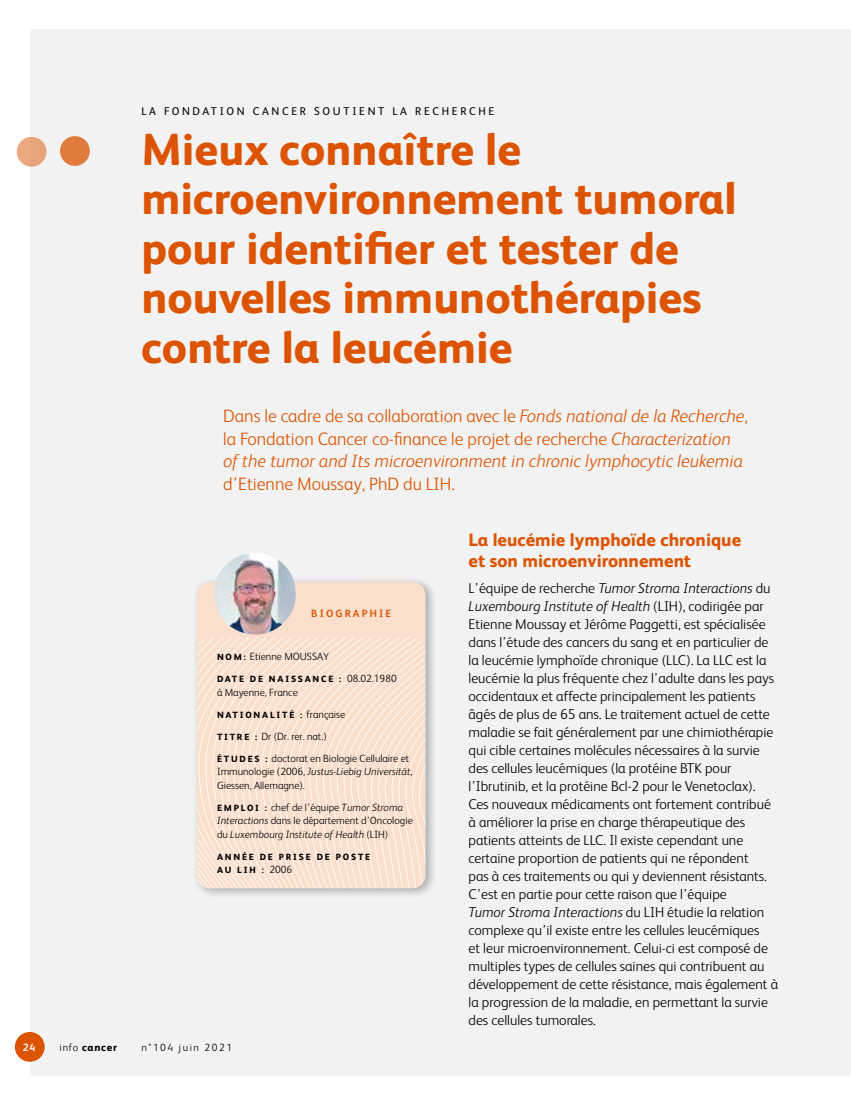
<style>
.page{position:relative;width:851px;height:1106px;background:#fff}
.page>*{position:absolute;margin:0;border:0;box-sizing:border-box;transform-origin:0 0}
.t1{font:800 45px/49.5px "FS Albert";color:#dc5401}
.t2{font:italic 300 18px/22.5px "FS Albert";color:#dc5401}
.t3{font:800 18px/21px "FS Albert";color:#dc5401}
.t4{font:300 18px "FS Albert";color:#dc5401}
.t5{font:300 14.25px/18px "FS Albert";color:#000}
.t6{font:11.25px "FS Albert";letter-spacing:.24em;color:#000}
.t7{font:300 10.5px/22px "FS Albert";color:#000}
.t8{font:italic 300 10.5px/13.5px "FS Albert";color:#000}
.t9{font:300 10.5px "FS Albert";letter-spacing:.15em;color:#000}
.t10{font:700 10.5px "FS Albert";letter-spacing:.2em;color:#dc5401}
.t11{font:800 10.5px "FS Albert";letter-spacing:.075em;color:#000}
.t12{font:700 10.5px "FS Albert";color:#fff}
.t13{font:800 9px/13.5px "FS Albert";letter-spacing:.2em;color:#000}
.s1{font-style:normal}
.s2{font-style:italic}
.s3{font-weight:800;font-size:9px}
.s4{font-weight:300;font-size:10.5px}
.s5{font-weight:800;font-style:normal;font-size:9px}
.s6{font-weight:300}
</style>
<div class="page">
<div style="left:30px;top:30px;width:820px;height:1046px;background:#f2f2f2"></div>
<div style="left:192px;top:576px;width:245px;height:323px;background:#000;opacity:.3"></div>
<div style="left:197px;top:582px;width:228px;height:306px;background:#fadfcc;border-radius:13px"></div>
<svg style="left:197px;top:637px;width:228px;height:251px"></svg>
<img style="left:214px;top:553px;width:82px;height:81px;border-radius:41px">
<div style="left:60px;top:136px;width:30px;height:30px;background:#e17b3d;border-radius:50%"></div>
<div style="left:17px;top:137px;width:29px;height:30px;background:#e7a379;border-radius:50%"></div>
<div style="left:15px;top:1032px;width:30px;height:29px;background:#dc5401;border-radius:50%"></div>
<p class="t6" style="left:141px;top:104px;width:354px">LA FONDATION CANCER SOUTIENT LA RECHERCHE</p>
<h1 class="t1" style="left:141px;top:122px;width:596px">Mieux connaître le microenvironnement tumoral pour identifier et tester de nouvelles immunothérapies contre la leucémie</h1>
<p class="t2" style="left:223px;top:404px;width:526px"><span class="s1">Dans le cadre de sa collaboration avec le</span> Fonds national de la Recherche<span class="s1">, la Fondation Cancer co-finance le projet de recherche</span> Characterization of the tumor and Its microenvironment in chronic lymphocytic leukemia</p>
<p class="t4" style="left:223px;top:472px;width:233px">d’Etienne Moussay, PhD du LIH.</p>
<p class="t3" style="left:468px;top:528px;width:274px">La leucémie lymphoïde chronique et son microenvironnement</p>
<p class="t5" style="left:468px;top:578px;width:311px">L’équipe de recherche <span class="s2">Tumor Stroma Interactions</span> du <span class="s2">Luxembourg Institute of Health</span> (LIH), codirigée par Etienne Moussay et Jérôme Paggetti, est spécialisée dans l’étude des cancers du sang et en particulier de la leucémie lymphoïde chronique (LLC). La LLC est la leucémie la plus fréquente chez l’adulte dans les pays occidentaux et affecte principalement les patients âgés de plus de 65 ans. Le traitement actuel de cette maladie se fait généralement par une chimiothérapie qui cible certaines molécules nécessaires à la survie des cellules leucémiques (la protéine BTK pour l’Ibrutinib, et la protéine Bcl-2 pour le Venetoclax).<br>Ces nouveaux médicaments ont fortement contribué à améliorer la prise en charge thérapeutique des patients atteints de LLC. Il existe cependant une certaine proportion de patients qui ne répondent<br>pas à ces traitements ou qui y deviennent résistants.<br>C’est en partie pour cette raison que l’équipe<br><span class="s2">Tumor Stroma Interactions</span> du LIH étudie la relation complexe qu’il existe entre les cellules leucémiques<br>et leur microenvironnement. Celui-ci est composé de multiples types de cellules saines qui contribuent au développement de cette résistance, mais également à la progression de la maladie, en permettant la survie des cellules tumorales.</p>
<p class="t10" style="left:311px;top:606px;width:81px">BIOGRAPHIE</p>
<p class="t7" style="left:217px;top:645px;width:113px"><span class="s3">N O M :</span> Etienne MOUSSAY</p>
<p class="t13" style="left:217px;top:672px;width:181px">DATE DE NAISSANCE : <span class="s4">08.02.1980</span></p>
<p class="t7" style="left:217px;top:680px;width:82px">à Mayenne, France</p>
<p class="t13" style="left:217px;top:707px;width:130px">NATIONALITÉ : <span class="s4">française</span></p>
<p class="t7" style="left:217px;top:724px;width:194px"><span class="s3">T I T R E :</span> Dr (Dr. rer. nat.)<br><span class="s3">É T U D E S :</span> doctorat en Biologie Cellulaire et</p>
<p class="t7" style="left:217px;top:764px;width:197px;line-height:13.5px">Immunologie (2006, <span class="s2">Justus-Liebig Universität</span>,<br>Giessen, Allemagne).</p>
<p class="t8" style="left:217px;top:800px;width:197px"><span class="s5">E M P L O I :</span> <span class="s1">chef de l’équipe</span> Tumor Stroma<br>Interactions <span class="s1">dans le département d’Oncologie du</span> Luxembourg Institute of Health <span class="s1">(LIH)</span></p>
<p class="t13" style="left:217px;top:849px;width:155px">ANNÉE DE PRISE DE POSTE<br>AU LIH : <span class="s4">2006</span></p>
<p class="t12" style="left:23px;top:1040px;width:14px">24</p>
<p class="t11" style="left:60px;top:1039px;width:59px"><span class="s6">info</span> cancer</p>
<p class="t9" style="left:141px;top:1040px;width:92px">n°104 juin 2021</p>
</div>
